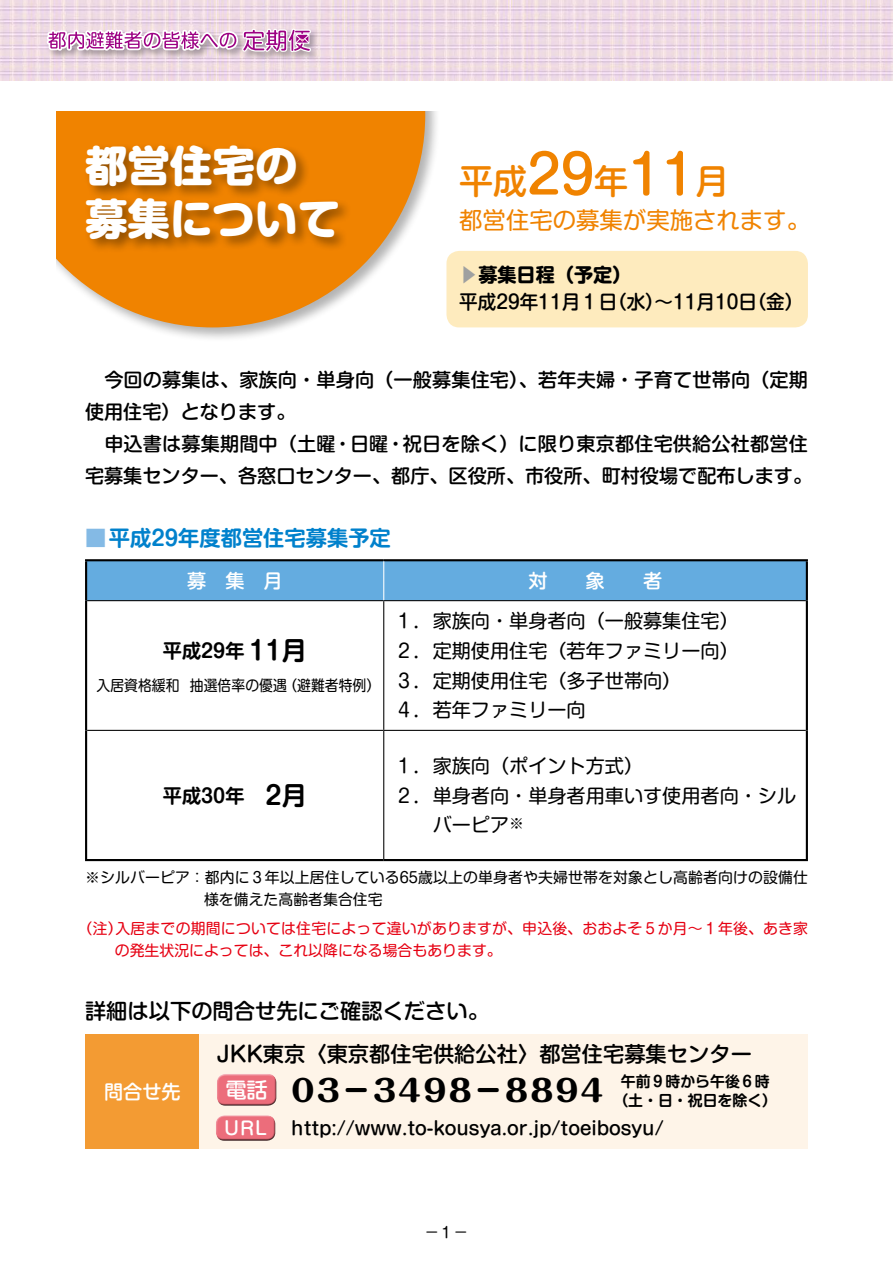
<style>
.page{position:relative;width:893px;height:1263px;background:#fff}
.page>*{position:absolute;margin:0;border:0;box-sizing:border-box;transform-origin:0 0}
.t1{font:800 42.45px/53.1px "Shin M Go Pro";color:#fff}
.t2{font:500 34.05px "Shin M Go Pro";color:#f08300}
.t3{font:800 29.7px "Maru Fo Pro";letter-spacing:.05em;color:#000}
.t4{font:23.4px "Shin M Go Pro";color:#f08300}
.t5{font:500 21.3px "Shin M Go Pro";color:#000}
.t6{font:700 21.3px "Shin M Go Pro De";color:#0081cc}
.t7{font:500 19.2px/32px "Shin M Go Pro";letter-spacing:.01em;color:#000}
.t8{font:19.2px/29.7px "Shin M Go Pro";color:#000}
.t9{font:700 19.2px "Shin M Go Pro De";color:#000}
.t10{font:500 19.2px "Shin M Go Pro";color:#fff}
.t11{font:500 18px "Shin M Go Pro";color:#000}
.t12{font:500 18px "Shin M Go Pro";color:#fff}
.t13{font:14.85px/22.4px "Shin M Go Pro";letter-spacing:.015em;color:#e60012}
.t14{font:14.85px/22.4px "Shin M Go Pro";letter-spacing:.01em;color:#000}
.t15{font:700 14.85px/19.2px "Shin M Go Pro De";color:#000;text-align:center}
.t16{font:14.85px "Shin M Go Pro";letter-spacing:.01em;color:#000;scale:.93 1}
.s1{font-size:53.1px}
.s2{font-weight:700;color:#9fa0a0}
.s3{font-weight:700}
.s4{color:#84bae5}
.s5{font-size:25.5px}
.s6{font-family:"Shin M Go Pro";font-weight:500;font-size:21.3px;color:#fff}
</style>
<div class="page">
<div style="left:0;top:0;width:440px;height:343px;background:#000;opacity:.3"></div>
<svg style="left:0;top:111px;width:425px;height:216px;fill:#f08300"></svg>
<div style="left:0;top:0;width:455px;height:111px;background:#fff"></div>
<img style="left:0;top:0;width:893px;height:81px">
<div style="left:45px;top:27px;width:275px;height:34px;background:#000;opacity:.3"></div>
<svg style="left:47px;top:29px;width:264px;height:23px"></svg>
<div style="left:83px;top:143px;width:270px;height:111px;background:#000;opacity:.4"></div>
<div style="left:0;top:94px;width:55px;height:212px;background:#fff"></div>
<div style="left:446px;top:251px;width:362px;height:76px;background:#feebbe;border-radius:13px"></div>
<div style="left:87px;top:561px;width:719px;height:39px;background:#64ace0"></div>
<hr style="left:87px;top:600px;width:297px;height:1px;background:#000">
<hr style="left:384px;top:600px;width:422px;height:1px;background:#000">
<hr style="left:383px;top:601px;width:1px;height:129px;background:#000">
<hr style="left:87px;top:730px;width:297px;height:1px;background:#000">
<hr style="left:384px;top:730px;width:422px;height:1px;background:#000">
<hr style="left:383px;top:731px;width:1px;height:128px;background:#000">
<hr style="left:85px;top:559px;width:299px;height:2px;background:#000">
<hr style="left:85px;top:561px;width:2px;height:40px;background:#000">
<hr style="left:384px;top:559px;width:424px;height:2px;background:#000">
<hr style="left:806px;top:561px;width:2px;height:40px;background:#000">
<hr style="left:85px;top:601px;width:2px;height:129px;background:#000">
<hr style="left:806px;top:601px;width:2px;height:129px;background:#000">
<hr style="left:85px;top:730px;width:2px;height:129px;background:#000">
<hr style="left:806px;top:730px;width:2px;height:129px;background:#000">
<hr style="left:85px;top:859px;width:299px;height:2px;background:#000">
<hr style="left:384px;top:859px;width:424px;height:2px;background:#000">
<hr style="left:383px;top:561px;width:1px;height:39px;background:#fff">
<div style="left:85px;top:1034px;width:115px;height:115px;background:#f39b33"></div>
<div style="left:200px;top:1034px;width:608px;height:115px;background:#fef4e8"></div>
<div style="left:216px;top:1071px;width:62px;height:31px;background:#fff;opacity:.75"></div>
<div style="left:216px;top:1076px;width:63px;height:31px;background:#000;opacity:.75"></div>
<div style="left:214px;top:1112px;width:63px;height:25px;background:#fff;opacity:.75"></div>
<div style="left:214px;top:1117px;width:63px;height:24px;background:#000;opacity:.75"></div>
<div style="left:425px;top:1230px;width:14px;height:4px;border:3px solid #fff"></div>
<div style="left:454px;top:1230px;width:14px;height:4px;border:3px solid #fff"></div>
<h1 class="t1" style="left:85px;top:134px;width:257px">都営住宅の募集について</h1>
<h2 class="t2" style="left:459px;top:153px;width:271px">平成<span class="s1">29</span>年<span class="s1">11</span>月</h2>
<p class="t4" style="left:459px;top:201px;width:352px">都営住宅の募集が実施されます。</p>
<p class="t7" style="left:459px;top:258px;width:346px;line-height:27.6px"><span class="s2">▶</span><span class="s3">募集日程（予定）<br></span>平成29年11月１日（水）〜11月10日（金）</p>
<p class="t7" style="left:85px;top:361px;width:729px">　今回の募集は、家族向・単身向（一般募集住宅）、若年夫婦・子育て世帯向（定期使用住宅）となります。<br>　申込書は募集期間中（土曜・日曜・祝日を除く）に限り東京都住宅供給公社都営住宅募集センター、各窓口センター、都庁、区役所、市役所、町村役場で配布します。</p>
<p class="t6" style="left:85px;top:521px;width:307px"><span class="s4">■</span>平成29年度都営住宅募集予定</p>
<p class="t10" style="left:187px;top:565px;width:97px">募　集　月</p>
<p class="t9" style="left:163px;top:635px;width:145px">平成29年 <span class="s5">11月</span></p>
<p class="t16" style="left:97px;top:674px;width:307px">入居資格緩和 抽選倍率の優遇（避難者特例）</p>
<p class="t8" style="left:394px;top:604px;width:346px">１．家族向・単身者向（一般募集住宅）<br>２．定期使用住宅（若年ファミリー向）<br>３．定期使用住宅（多子世帯向）<br>４．若年ファミリー向</p>
<p class="t8" style="left:394px;top:748px;width:250px">１．家族向（ポイント方式）</p>
<p class="t8" style="left:394px;top:778px;width:403px">２．単身者向・単身者用車いす使用者向・シル</p>
<p class="t8" style="left:433px;top:808px;width:93px">バーピア<sup>※</sup></p>
<p class="t14" style="left:204px;top:864px;width:605px;text-indent:-119px">※シルバーピア：都内に３年以上居住している65歳以上の単身者や夫婦世帯を対象とし高齢者向けの設備仕様を備えた高齢者集合住宅</p>
<p class="t13" style="left:115px;top:915px;width:695px;text-indent:-37px">（注）入居までの期間については住宅によって違いがありますが、申込後、おおよそ５か月〜１年後、あき家の発生状況によっては、これ以降になる場合もあります。</p>
<p class="t9" style="left:163px;top:780px;width:145px">平成30年 <span class="s5">2月</span></p>
<p class="t5" style="left:85px;top:994px;width:405px">詳細は以下の問合せ先にご確認ください。</p>
<p class="t10" style="left:104px;top:1076px;width:78px">問合せ先</p>
<p class="t5" style="left:217px;top:1036px;width:537px">JKK東京〈東京都住宅供給公社〉都営住宅募集センター</p>
<h3 class="t3" style="left:225px;top:1067px;width:380px"><span class="s6">電話</span> 03−3498−8894</h3>
<p class="t15" style="left:613px;top:1070px;width:165px">午前９時から午後６時（土・日・祝日を除く）</p>
<p class="t12" style="left:224px;top:1113px;width:44px">URL</p>
<p class="t11" style="left:291px;top:1113px;width:374px">http://www.to-kousya.or.jp/toeibosyu/</p>
<p class="t14" style="left:425px;top:1219px;width:45px">− 1 −</p>
</div>
